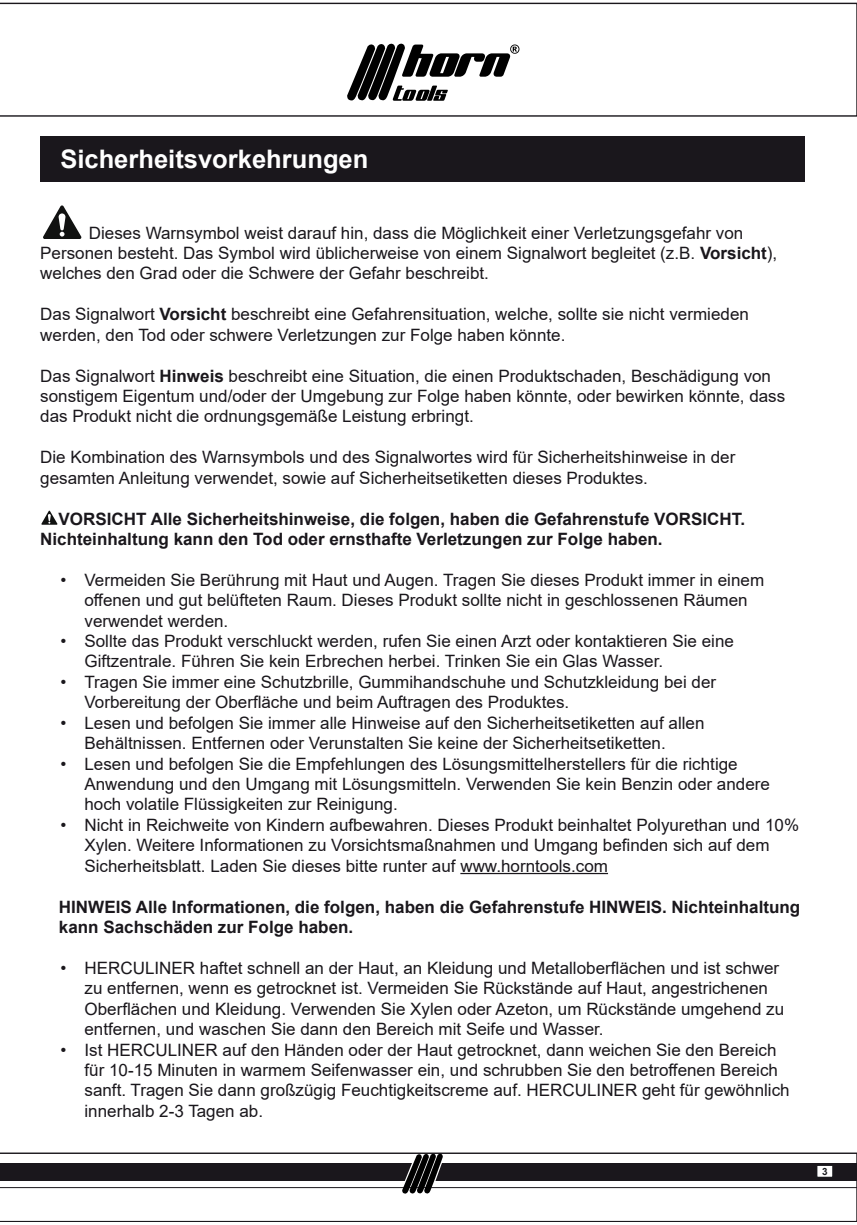
<style>
.page{position:relative;width:857px;height:1225px;background:#fff}
.page>*{position:absolute;margin:0;border:0;box-sizing:border-box;transform-origin:0 0}
.t1{font:700 25.6px "Arial";color:#fff}
.t2{font:17px/20.4px "Arial";color:#1a171c}
.t3{font:700 17px/20.4px "Arial";color:#1a171c}
.t4{font:700 10px "Arial";color:#1b1c20}
.s1{font-weight:700}
</style>
<div class="page">
<hr style="left:460px;top:873px;width:147px;height:1px;background:#1a171c">
<svg style="left:0;top:3px;width:856px;height:114px"></svg>
<svg style="left:346px;top:43px;width:173px;height:58px"></svg>
<div style="left:40px;top:136px;width:764px;height:46px;background:#1a171c"></div>
<svg style="left:43px;top:205px;width:38px;height:33px"></svg>
<svg style="left:41px;top:511px;width:16px;height:13px"></svg>
<svg style="left:0;top:1152px;width:856px;height:70px"></svg>
<div style="left:0;top:1163px;width:856px;height:17px;background:#1a171c"></div>
<div style="left:816px;top:1165px;width:16px;height:12px;background:#fff"></div>
<div style="left:816px;top:1165px;width:16px;height:12px;border:1px solid #1b1c20"></div>
<svg style="left:401px;top:1153px;width:42px;height:41px"></svg>
<p class="t1" style="left:60px;top:149px;width:309px">Sicherheitsvorkehrungen</p>
<p class="t2" style="left:40px;top:222px;width:738px;text-indent:49px">Dieses Warnsymbol weist darauf hin, dass die Möglichkeit einer Verletzungsgefahr von<br>Personen besteht. Das Symbol wird üblicherweise von einem Signalwort begleitet (z.B. <span class="s1">Vorsicht</span>), welches den Grad oder die Schwere der Gefahr beschreibt.</p>
<p class="t2" style="left:40px;top:306px;width:709px">Das Signalwort <span class="s1">Vorsicht</span> beschreibt eine Gefahrensituation, welche, sollte sie nicht vermieden werden, den Tod oder schwere Verletzungen zur Folge haben kˆnnte.</p>
<p class="t2" style="left:40px;top:367px;width:746px">Das Signalwort <span class="s1">Hinweis</span> beschreibt eine Situation, die einen Produktschaden, Beschädigung von sonstigem Eigentum und/oder der Umgebung zur Folge haben kˆnnte, oder bewirken kˆnnte, dass das Produkt nicht die ordnungsgemäße Leistung erbringt.</p>
<p class="t2" style="left:40px;top:448px;width:696px">Die Kombination des Warnsymbols und des Signalwortes wird f¸r Sicherheitshinweise in der</p>
<p class="t2" style="left:40px;top:467px;width:609px">gesamten Anleitung verwendet, sowie auf Sicherheitsetiketten dieses Produktes.</p>
<p class="t3" style="left:59px;top:508px;width:687px">VORSICHT Alle Sicherheitshinweise, die folgen, haben die Gefahrenstufe VORSICHT.</p>
<p class="t3" style="left:40px;top:530px;width:623px">Nichteinhaltung kann den Tod oder ernsthafte Verletzungen zur Folge haben.</p>
<p class="t2" style="left:60px;top:571px;width:705px">• Vermeiden Sie Ber¸hrung mit Haut und Augen. Tragen Sie dieses Produkt immer in einem</p>
<p class="t2" style="left:84px;top:590px;width:664px">offenen und gut belüfteten Raum. Dieses Produkt sollte nicht in geschlossenen Räumen verwendet werden.</p>
<p class="t2" style="left:84px;top:632px;width:650px;text-indent:-24px">• Sollte das Produkt verschluckt werden, rufen Sie einen Arzt oder kontaktieren Sie eine<br>Giftzentrale. F¸hren Sie kein Erbrechen herbei. Trinken Sie ein Glas Wasser.</p>
<p class="t2" style="left:60px;top:673px;width:657px">• Tragen Sie immer eine Schutzbrille, Gummihandschuhe und Schutzkleidung bei der</p>
<p class="t2" style="left:84px;top:692px;width:486px">Vorbereitung der Oberfläche und beim Auftragen des Produktes.</p>
<p class="t2" style="left:84px;top:714px;width:621px;text-indent:-24px">• Lesen und befolgen Sie immer alle Hinweise auf den Sicherheitsetiketten auf allen<br>Behältnissen. Entfernen oder Verunstalten Sie keine der Sicherheitsetiketten.</p>
<p class="t2" style="left:84px;top:755px;width:686px;text-indent:-24px">• Lesen und befolgen Sie die Empfehlungen des Lˆsungsmittelherstellers f¸r die richtige<br>Anwendung und den Umgang mit Lˆsungsmitteln. Verwenden Sie kein Benzin oder andere</p>
<p class="t2" style="left:84px;top:794px;width:314px">hoch volatile Flüssigkeiten zur Reinigung.</p>
<p class="t2" style="left:60px;top:816px;width:740px;text-align:center">• Nicht in Reichweite von Kindern aufbewahren. Dieses Produkt beinhaltet Polyurethan und 10%<br>Xylen. Weitere Informationen zu Vorsichtsmaßnahmen und Umgang befinden sich auf dem</p>
<p class="t2" style="left:84px;top:857px;width:524px">Sicherheitsblatt. Laden Sie dieses bitte runter auf www.horntools.com</p>
<p class="t3" style="left:59px;top:896px;width:742px">HINWEIS Alle Informationen, die folgen, haben die Gefahrenstufe HINWEIS. Nichteinhaltung kann Sachschäden zur Folge haben.</p>
<p class="t2" style="left:84px;top:959px;width:696px;text-indent:-24px">• HERCULINER haftet schnell an der Haut, an Kleidung und Metalloberflächen und ist schwer zu entfernen, wenn es getrocknet ist. Vermeiden Sie R¸ckstände auf Haut, angestrichenen</p>
<p class="t2" style="left:84px;top:998px;width:700px">Oberflächen und Kleidung. Verwenden Sie Xylen oder Azeton, um Rückstände umgehend zu</p>
<p class="t2" style="left:84px;top:1020px;width:520px">entfernen, und waschen Sie dann den Bereich mit Seife und Wasser.</p>
<p class="t2" style="left:60px;top:1041px;width:717px">• Ist HERCULINER auf den Händen oder der Haut getrocknet, dann weichen Sie den Bereich</p>
<p class="t2" style="left:84px;top:1059px;width:694px">für 10-15 Minuten in warmem Seifenwasser ein, und schrubben Sie den betroffenen Bereich</p>
<p class="t2" style="left:84px;top:1081px;width:706px">sanft. Tragen Sie dann großz¸gig Feuchtigkeitscreme auf. HERCULINER geht f¸r gewˆhnlich innerhalb 2-3 Tagen ab.</p>
<p class="t4" style="left:821px;top:1167px;width:7px">3</p>
</div>
